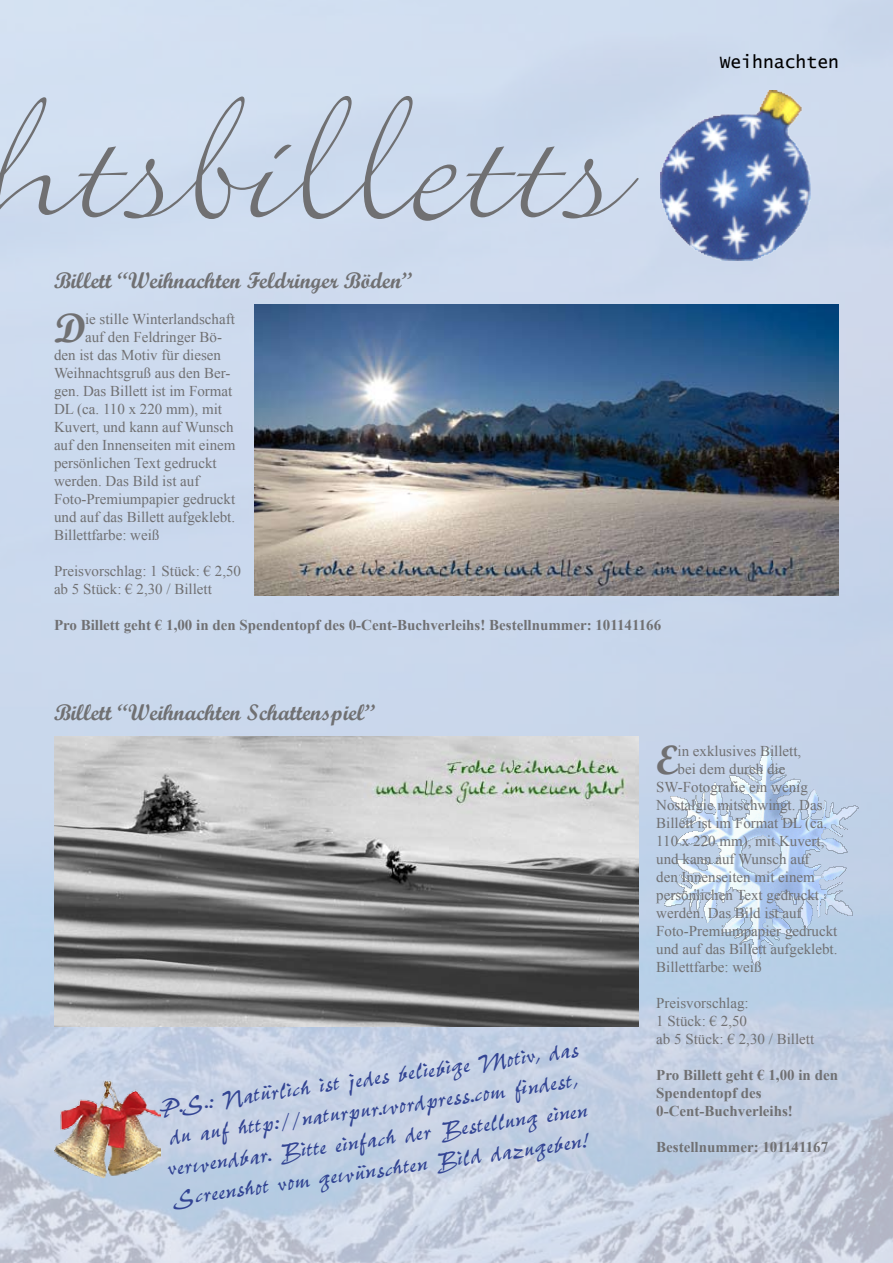
<style>
.page{position:relative;width:893px;height:1263px;background:#fff}
.page>*{position:absolute;margin:0;border:0;box-sizing:border-box;transform-origin:0 0}
.t1{font:225px "Bickley Script";color:#707072}
.t2{font:40.8px "Script MT Bold";color:#707072}
.t3{font:25.5px/30.6px "Pepita";color:#324493}
.t4{font:22.5px "Script MT Bold";color:#707072}
.t5{font:18px "Lucida Console";color:#000}
.t6{font:15px/18px "Times New Roman";color:#707072}
.t7{font:700 15px/18px "Times New Roman";color:#707072}
</style>
<div class="page">
<img style="left:0;top:0;width:893px;height:1263px">
<img style="left:54px;top:1080px;width:106px;height:97px">
<img style="left:659px;top:744px;width:213px;height:225px">
<img style="left:255px;top:305px;width:584px;height:290px">
<img style="left:54px;top:737px;width:584px;height:290px">
<img style="left:660px;top:91px;width:150px;height:169px">
<h1 class="t1" style="left:-13px;top:48px;width:638px">htsbilletts</h1>
<h3 class="t4" style="left:54px;top:267px;width:360px">Billett “Weihnachten Feldringer Böden”</h3>
<h2 class="t2" style="left:54px;top:303px;width:33px">D</h2>
<p class="t6" style="left:85px;top:310px;width:151px">ie stille Winterlandschaft</p>
<p class="t6" style="left:85px;top:328px;width:139px">auf den Feldringer Bö-</p>
<p class="t6" style="left:54px;top:346px;width:169px">den ist das Motiv für diesen</p>
<p class="t6" style="left:54px;top:364px;width:178px">Weihnachtsgruß aus den Ber-</p>
<p class="t6" style="left:54px;top:382px;width:180px">gen. Das Billett ist im Format</p>
<p class="t6" style="left:54px;top:400px;width:170px">DL (ca. 110 x 220 mm), mit</p>
<p class="t6" style="left:54px;top:418px;width:181px">Kuvert, und kann auf Wunsch</p>
<p class="t6" style="left:54px;top:436px;width:183px">auf den Innenseiten mit einem</p>
<p class="t6" style="left:54px;top:454px;width:164px">persönlichen Text gedruckt</p>
<p class="t6" style="left:54px;top:472px;width:147px">werden. Das Bild ist auf</p>
<p class="t6" style="left:54px;top:490px;width:183px">Foto-Premiumpapier gedruckt</p>
<p class="t6" style="left:54px;top:508px;width:183px">und auf das Billett aufgeklebt.</p>
<p class="t6" style="left:54px;top:526px;width:107px">Billettfarbe: weiß</p>
<p class="t6" style="left:54px;top:562px;width:189px">Preisvorschlag: 1 Stück: € 2,50 ab 5 Stück: € 2,30 / Billett</p>
<p class="t7" style="left:54px;top:616px;width:609px">Pro Billett geht € 1,00 in den Spendentopf des 0-Cent-Buchverleihs! Bestellnummer: 101141166</p>
<h3 class="t4" style="left:54px;top:699px;width:323px">Billett “Weihnachten Schattenspiel”</h3>
<p class="t5" style="left:720px;top:54px;width:121px">Weihnachten</p>
<h3 class="t3" style="left:157px;top:1092px;width:426px;rotate:-8deg">P.S.: Natürlich ist jedes beliebige Motiv, das du auf http://naturpur.wordpress.com findest, verwendbar. Bitte einfach der Bestellung einen Screenshot vom gewünschten Bild dazugeben!</h3>
<h2 class="t2" style="left:656px;top:735px;width:23px">E</h2>
<p class="t6" style="left:677px;top:742px;width:125px">in exklusives Billett,</p>
<p class="t6" style="left:677px;top:760px;width:109px">bei dem durch die</p>
<p class="t6" style="left:656px;top:778px;width:153px">SW-Fotografie ein wenig</p>
<p class="t6" style="left:656px;top:796px;width:168px">Nostalgie mitschwingt. Das</p>
<p class="t6" style="left:656px;top:814px;width:173px">Billett ist im Format DL (ca.</p>
<p class="t6" style="left:656px;top:832px;width:170px">110 x 220 mm), mit Kuvert,</p>
<p class="t6" style="left:656px;top:850px;width:155px">und kann auf Wunsch auf</p>
<p class="t6" style="left:656px;top:868px;width:160px">den Innenseiten mit einem</p>
<p class="t6" style="left:656px;top:886px;width:164px">persönlichen Text gedruckt</p>
<p class="t6" style="left:656px;top:904px;width:147px">werden. Das Bild ist auf</p>
<p class="t6" style="left:656px;top:922px;width:183px">Foto-Premiumpapier gedruckt</p>
<p class="t6" style="left:656px;top:940px;width:183px">und auf das Billett aufgeklebt.</p>
<p class="t6" style="left:656px;top:958px;width:107px">Billettfarbe: weiß</p>
<p class="t6" style="left:656px;top:994px;width:159px">Preisvorschlag:<br>1 Stück: € 2,50<br>ab 5 Stück: € 2,30 / Billett</p>
<p class="t7" style="left:656px;top:1066px;width:183px">Pro Billett geht € 1,00 in den<br>Spendentopf des<br>0-Cent-Buchverleihs!</p>
<p class="t7" style="left:656px;top:1138px;width:174px">Bestellnummer: 101141167</p>
</div>
